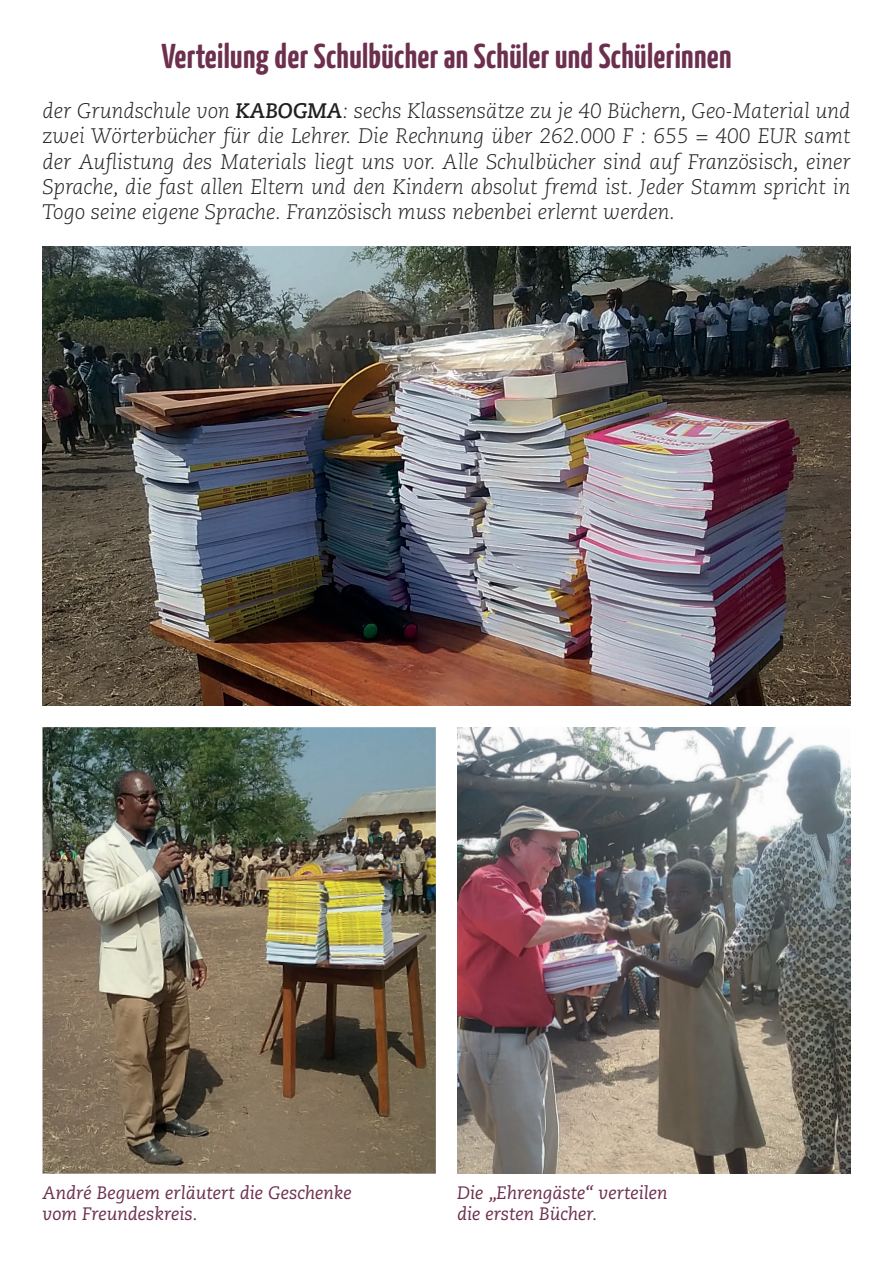
<style>
.page{position:relative;width:893px;height:1263px;background:#fff}
.page>*{position:absolute;margin:0;border:0;box-sizing:border-box;transform-origin:0 0}
.t1{font:700 34.5px "Yanone Kaffeesatz";letter-spacing:.01em;color:#6c2f4e}
.t2{font:italic 300 21px/25.2px "Caecilia";color:#231f20;text-align:justify}
.t3{font:italic 18px/21.6px "Caecilia";color:#6c2f4e}
.s1{font-weight:700}
</style>
<div class="page">
<img style="left:43px;top:727px;width:393px;height:447px">
<img style="left:43px;top:247px;width:807px;height:459px">
<img style="left:457px;top:727px;width:393px;height:447px">
<h1 class="t1" style="left:161px;top:35px;width:572px">Verteilung der Schulbücher an Schüler und Schülerinnen</h1>
<p class="t2" style="left:43px;top:99px;width:809px">der Grundschule von <span class="s1">KABOGMA</span>: sechs Klassensätze zu je 40 Büchern, Geo-Material und zwei Wörterbücher für die Lehrer. Die Rechnung über 262.000 F : 655 = 400 EUR samt der Auflistung des Materials liegt uns vor. Alle Schulbücher sind auf Französisch, einer Sprache, die fast allen Eltern und den Kindern absolut fremd ist. Jeder Stamm spricht in Togo seine eigene Sprache. Französisch muss nebenbei erlernt werden.</p>
<p class="t3" style="left:43px;top:1182px;width:311px">André Beguem erläutert die Geschenke vom Freundeskreis.</p>
<p class="t3" style="left:457px;top:1182px;width:212px">Die „Ehrengäste“ verteilen die ersten Bücher.</p>
</div>
